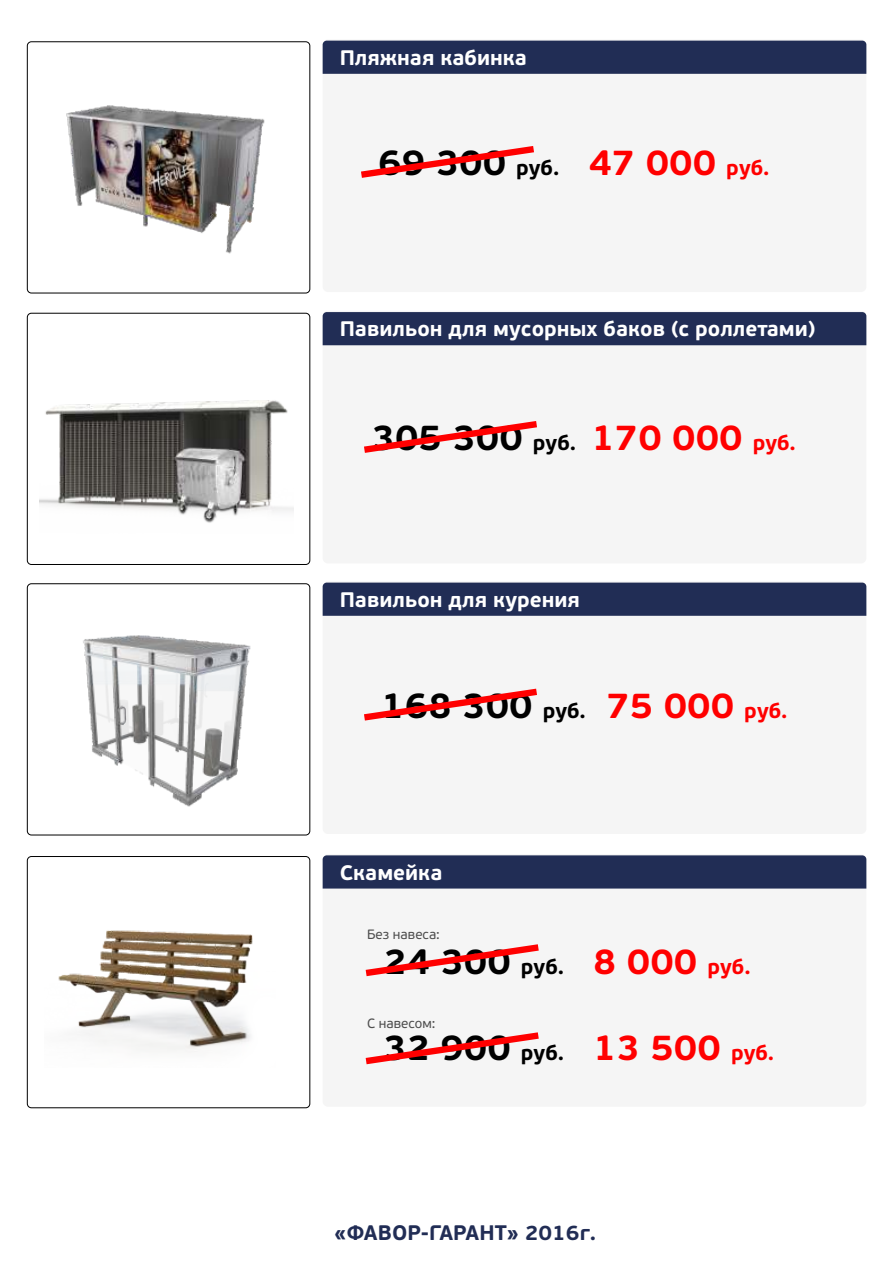
<style>
.page{position:relative;width:893px;height:1263px;background:#fff}
.page>*{position:absolute;margin:0;border:0;box-sizing:border-box;transform-origin:0 0}
.t1{font:700 36px "PF Beau Sans Pro";color:#000}
.t2{font:700 36px "PF Beau Sans Pro";color:#f00}
.t3{font:700 21px "PF Beau Sans Pro";color:#fff}
.t4{font:700 21px "PF Beau Sans Pro";color:#212d55}
.t5{font:13.5px "PF Beau Sans Pro";color:#4d4d4d}
.s1{font-size:21px}
.s2{color:#f00}
.s3{font-size:21px;color:#f00}
</style>
<div class="page">
<div style="left:323px;top:39px;width:543px;height:253px;background:#f5f5f5;border-radius:5px"></div>
<div style="left:323px;top:41px;width:543px;height:33px;background:#212d55"></div>
<svg style="left:361px;top:146px;width:173px;height:32px"></svg>
<div style="left:323px;top:311px;width:543px;height:252px;background:#f5f5f5;border-radius:5px"></div>
<div style="left:323px;top:312px;width:543px;height:33px;background:#212d55"></div>
<svg style="left:364px;top:421px;width:173px;height:32px"></svg>
<div style="left:323px;top:581px;width:543px;height:253px;background:#f5f5f5;border-radius:5px"></div>
<div style="left:323px;top:583px;width:543px;height:33px;background:#212d55"></div>
<svg style="left:364px;top:688px;width:173px;height:33px"></svg>
<div style="left:323px;top:854px;width:543px;height:253px;background:#f5f5f5;border-radius:5px"></div>
<div style="left:323px;top:855px;width:543px;height:33px;background:#212d55"></div>
<svg style="left:365px;top:944px;width:174px;height:33px"></svg>
<svg style="left:365px;top:1032px;width:174px;height:33px"></svg>
<img style="left:66px;top:105px;width:199px;height:149px">
<div style="left:27px;top:41px;width:283px;height:252px;border:1px solid #000;border-radius:4px"></div>
<img style="left:40px;top:400px;width:253px;height:123px">
<div style="left:27px;top:313px;width:283px;height:252px;border:1px solid #000;border-radius:4px"></div>
<img style="left:83px;top:635px;width:168px;height:172px">
<div style="left:27px;top:583px;width:283px;height:252px;border:1px solid #000;border-radius:4px"></div>
<img style="left:58px;top:930px;width:195px;height:122px">
<div style="left:27px;top:856px;width:283px;height:252px;border:1px solid #000;border-radius:4px"></div>
<p class="t3" style="left:340px;top:49px;width:189px">Пляжная кабинка</p>
<h1 class="t1" style="left:378px;top:148px;width:393px">69 300 <span class="s1">руб.</span> <span class="s2">47 000</span> <span class="s3">руб.</span></h1>
<p class="t3" style="left:340px;top:321px;width:477px">Павильон для мусорных баков (с роллетами)</p>
<h1 class="t1" style="left:372px;top:423px;width:426px">305 300 <span class="s1">руб.</span> <span class="s2">170 000</span> <span class="s3">руб.</span></h1>
<p class="t3" style="left:340px;top:591px;width:242px">Павильон для курения</p>
<h1 class="t1" style="left:381px;top:691px;width:408px">168 300 <span class="s1">руб.</span> <span class="s2">75 000</span> <span class="s3">руб.</span></h1>
<p class="t3" style="left:340px;top:864px;width:104px">Скамейка</p>
<p class="t5" style="left:367px;top:929px;width:74px">Без навеса:</p>
<h1 class="t1" style="left:383px;top:946px;width:182px">24 300 <span class="s1">руб.</span></h1>
<p class="t5" style="left:367px;top:1017px;width:70px">С навесом:</p>
<h1 class="t1" style="left:383px;top:1033px;width:182px">32 900 <span class="s1">руб.</span></h1>
<h1 class="t2" style="left:593px;top:946px;width:159px">8 000 <span class="s1">руб.</span></h1>
<h1 class="t2" style="left:593px;top:1033px;width:182px">13 500 <span class="s1">руб.</span></h1>
<p class="t4" style="left:334px;top:1225px;width:263px">«ФАВОР-ГАРАНТ» 2016г.</p>
</div>
